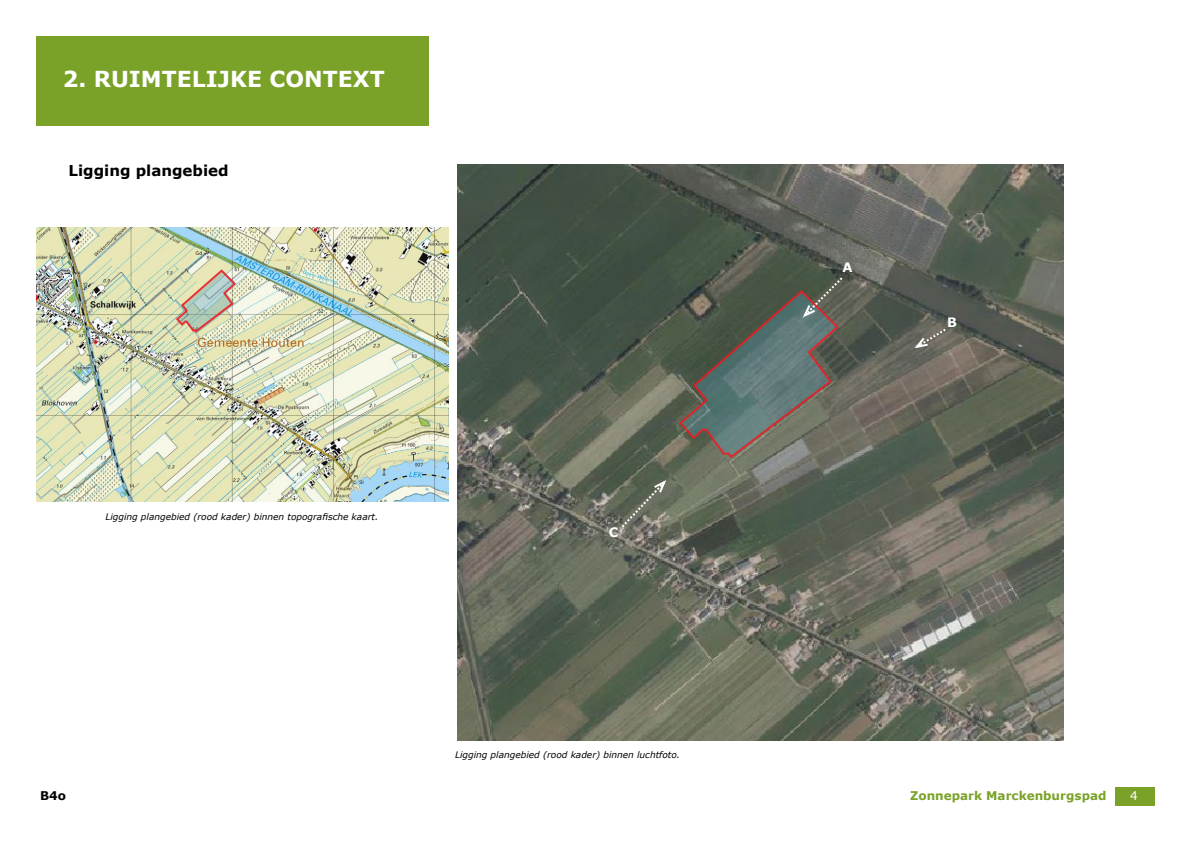
<style>
.page{position:relative;width:1191px;height:842px;background:#fff}
.page>*{position:absolute;margin:0;border:0;box-sizing:border-box;transform-origin:0 0}
.t1{font:700 22px "Verdana";color:#fff}
.t2{font:700 15px "Verdana";color:#000}
.t3{font:700 13px "Verdana";color:#fff}
.t4{font:700 12px "Verdana";color:#7aa228}
.t5{font:700 12px "Verdana";color:#000}
.t6{font:12px "Verdana";color:#fff}
.t7{font:italic 9px "Verdana";color:#000}
</style>
<div class="page">
<div style="left:1115px;top:787px;width:40px;height:19px;background:#7aa228"></div>
<div style="left:36px;top:36px;width:392px;height:89px;background:#7aa228"></div>
<img style="left:458px;top:164px;width:605px;height:576px">
<img style="left:36px;top:227px;width:412px;height:275px">
<img style="left:174px;top:268px;width:63px;height:66px">
<svg style="left:677px;top:275px;width:167px;height:184px"></svg>
<svg style="left:912px;top:327px;width:36px;height:23px"></svg>
<svg style="left:619px;top:478px;width:49px;height:51px"></svg>
<h1 class="t1" style="left:63px;top:64px;width:323px">2. RUIMTELIJKE CONTEXT</h1>
<h2 class="t2" style="left:69px;top:160px;width:161px">Ligging plangebied</h2>
<p class="t7" style="left:105px;top:510px;width:274px">Ligging plangebied (rood kader) binnen topografische kaart.</p>
<h3 class="t3" style="left:609px;top:523px;width:11px">C</h3>
<p class="t7" style="left:455px;top:749px;width:227px">Ligging plangebied (rood kader) binnen luchtfoto.</p>
<h3 class="t3" style="left:842px;top:259px;width:12px">A</h3>
<h3 class="t3" style="left:947px;top:313px;width:11px">B</h3>
<h3 class="t5" style="left:40px;top:787px;width:27px">B4o</h3>
<h3 class="t4" style="left:910px;top:787px;width:198px">Zonnepark Marckenburgspad</h3>
<h3 class="t6" style="left:1130px;top:788px;width:9px">4</h3>
</div>
